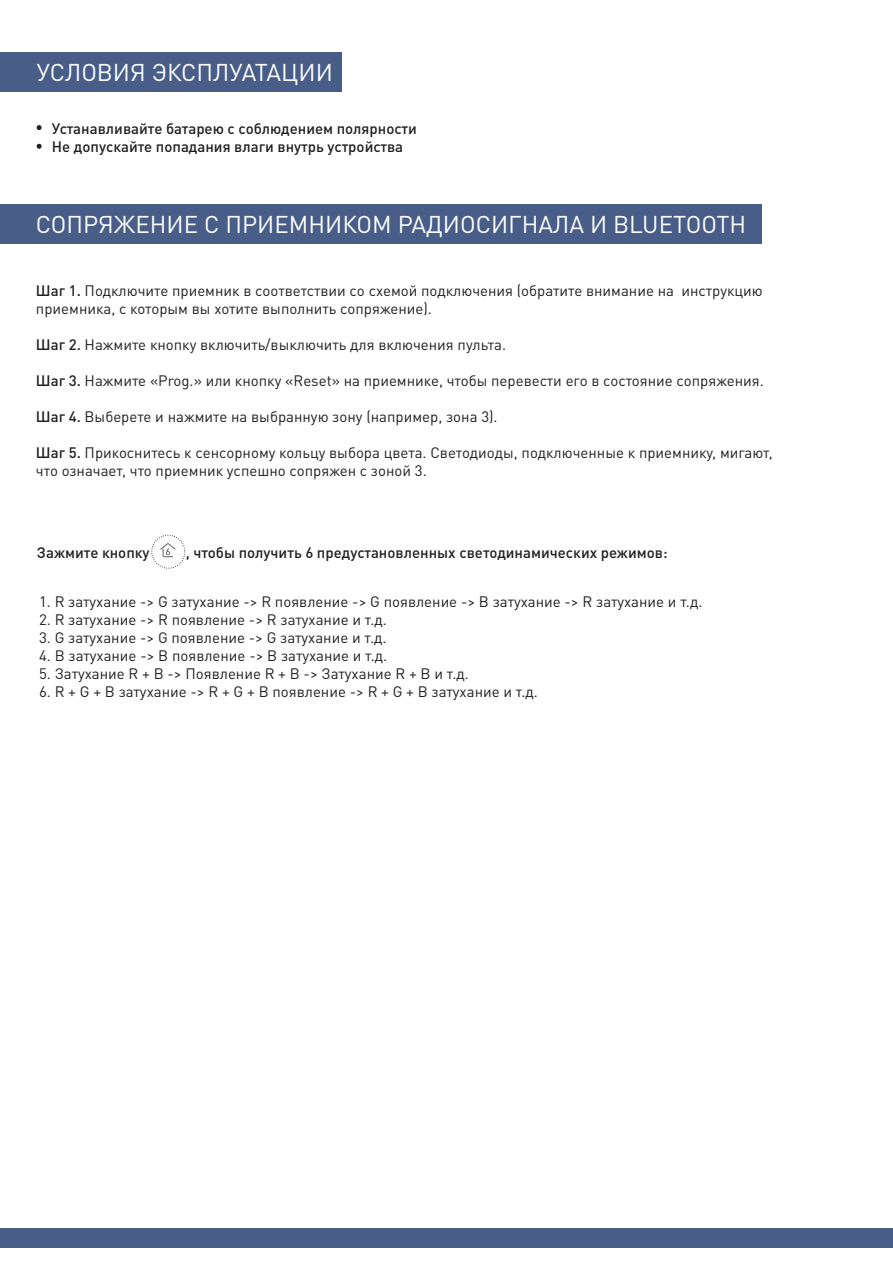
<style>
.page{position:relative;width:893px;height:1263px;background:#fff}
.page>*{position:absolute;margin:0;border:0;box-sizing:border-box;transform-origin:0 0}
.t1{font:24px "DIN Pro";color:#fff}
.t2{font:15px/18px "DIN Pro";color:#231f20}
.t3{font:500 15px/18.5px "DIN Pro";color:#231f20}
.s1{font-weight:500}
</style>
<div class="page">
<div style="left:0;top:1228px;width:893px;height:20px;background:#485e88"></div>
<div style="left:0;top:204px;width:761px;height:39px;background:#485e88"></div>
<div style="left:0;top:52px;width:341px;height:40px;background:#485e88"></div>
<svg style="left:37px;top:125px;width:5px;height:5px"></svg>
<svg style="left:37px;top:144px;width:5px;height:5px"></svg>
<svg style="left:151px;top:535px;width:34px;height:33px"></svg>
<h1 class="t1" style="left:37px;top:56px;width:297px">УСЛОВИЯ ЭКСПЛУАТАЦИИ</h1>
<p class="t3" style="left:52px;top:118px;width:366px">Устанавливайте батарею с соблюдением полярности<br>Не допускайте попадания влаги внутрь устройства</p>
<h1 class="t1" style="left:36px;top:208px;width:712px">СОПРЯЖЕНИЕ С ПРИЕМНИКОМ РАДИОСИГНАЛА И BLUETOOTH</h1>
<p class="t2" style="left:36px;top:281px;width:728px"><span class="s1">Шаг 1.</span> Подключите приемник в соответствии со схемой подключения (обратите внимание на инструкцию приемника, с которым вы хотите выполнить сопряжение).</p>
<p class="t2" style="left:36px;top:335px;width:472px"><span class="s1">Шаг 2.</span> Нажмите кнопку включить/выключить для включения пульта.</p>
<p class="t2" style="left:36px;top:371px;width:729px"><span class="s1">Шаг 3.</span> Нажмите «Prog.» или кнопку «Reset» на приемнике, чтобы перевести его в состояние сопряжения.</p>
<p class="t2" style="left:36px;top:407px;width:463px"><span class="s1">Шаг 4.</span> Выберете и нажмите на выбранную зону (например, зона 3).</p>
<p class="t2" style="left:36px;top:443px;width:738px"><span class="s1">Шаг 5.</span> Прикоснитесь к сенсорному кольцу выбора цвета. Светодиоды, подключенные к приемнику, мигают, что означает, что приемник успешно сопряжен с зоной 3.</p>
<p class="t3" style="left:37px;top:543px;width:114px">Зажмите кнопку</p>
<p class="t3" style="left:186px;top:543px;width:483px">, чтобы получить 6 предустановленных светодинамических режимов:</p>
<p class="t2" style="left:39px;top:592px;width:665px">1. R затухание -&gt; G затухание -&gt; R появление -&gt; G появление -&gt; B затухание -&gt; R затухание и т.д.</p>
<p class="t2" style="left:39px;top:610px;width:349px">2. R затухание -&gt; R появление -&gt; R затухание и т.д.</p>
<p class="t2" style="left:39px;top:628px;width:349px">3. G затухание -&gt; G появление -&gt; G затухание и т.д.</p>
<p class="t2" style="left:39px;top:646px;width:350px">4. B затухание -&gt; B появление -&gt; B затухание и т.д.</p>
<p class="t2" style="left:39px;top:664px;width:431px">5. Затухание R + B -&gt; Появление R + B -&gt; Затухание R + B и т.д.</p>
<p class="t2" style="left:39px;top:682px;width:500px">6. R + G + B затухание -&gt; R + G + B появление -&gt; R + G + B затухание и т.д.</p>
</div>
